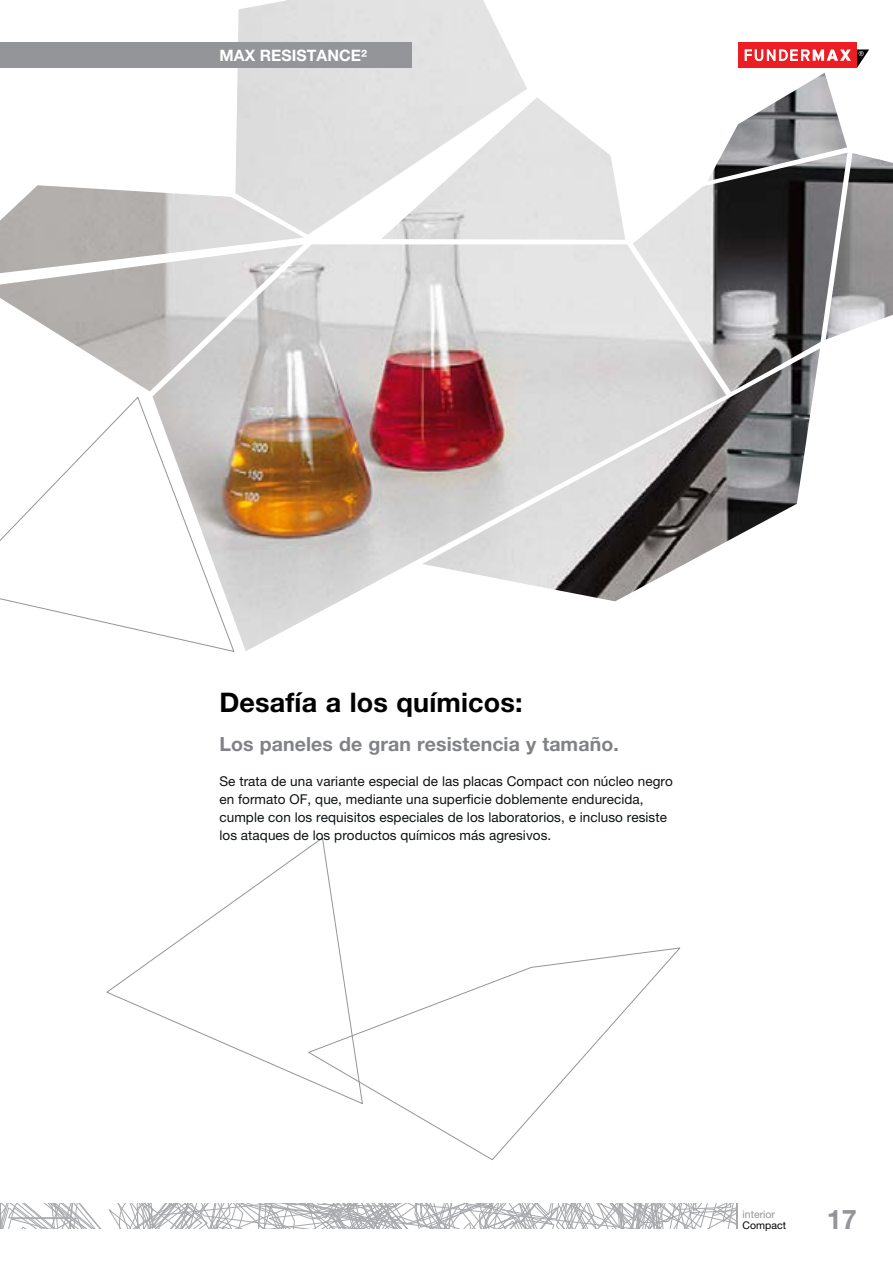
<style>
.page{position:relative;width:893px;height:1263px;background:#fff}
.page>*{position:absolute;margin:0;border:0;box-sizing:border-box;transform-origin:0 0}
.t1{font:700 27px "Helvetica Neue LT Pro";letter-spacing:.005em;color:#000}
.t2{font:700 27px "Helvetica Neue LT Pro";color:#939598}
.t3{font:700 19.5px "Helvetica Neue LT Pro";letter-spacing:.005em;color:#808285}
.t4{font:700 15.75px "Helvetica Neue LT Pro";letter-spacing:.005em;color:#fff}
.t5{font:13.5px/18px "Helvetica Neue LT Pro";letter-spacing:.005em;color:#0d1113}
.t6{font:10.5px "Helvetica Neue LT Pro";color:#939598}
.t7{font:10.5px "Helvetica Neue LT Pro";color:#000}
</style>
<div class="page">
<svg style="left:0;top:1203px;width:737px;height:26px"></svg>
<svg style="left:106px;top:837px;width:234px;height:244px"></svg>
<svg style="left:308px;top:947px;width:373px;height:213px"></svg>
<img style="left:0;top:0;width:893px;height:651px">
<div style="left:0;top:43px;width:411px;height:25px;background:#939598"></div>
<p class="t4" style="left:219px;top:46px;width:149px">MAX RESISTANCE²</p>
<h1 class="t1" style="left:219px;top:686px;width:305px">Desafía a los químicos:</h1>
<h2 class="t3" style="left:219px;top:732px;width:401px">Los paneles de gran resistencia y tamaño.</h2>
<p class="t5" style="left:219px;top:772px;width:455px">Se trata de una variante especial de las placas Compact con núcleo negro en formato OF, que, mediante una superficie doblemente endurecida, cumple con los requisitos especiales de los laboratorios, e incluso resiste los ataques de los productos químicos más agresivos.</p>
<p class="t6" style="left:743px;top:1208px;width:34px">interior</p>
<p class="t7" style="left:743px;top:1219px;width:45px">Compact</p>
<h1 class="t2" style="left:827px;top:1202px;width:32px">17</h1>
</div>
